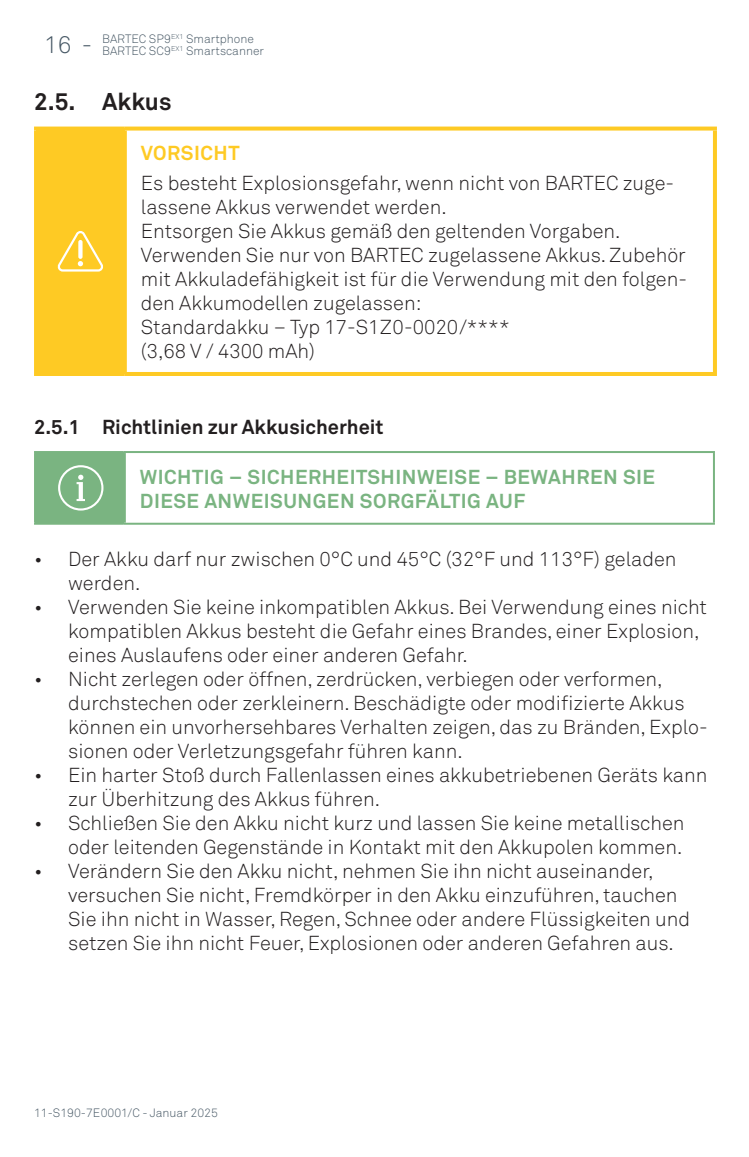
<style>
.page{position:relative;width:749px;height:1157px;background:#fff}
.page>*{position:absolute;margin:0;border:0;box-sizing:border-box;transform-origin:0 0}
.t1{font:700 24px "Akkurat Pro";color:#231f20}
.t2{font:300 24px "Akkurat Pro";color:#475865}
.t3{font:300 20px/24px "Akkurat Pro";color:#231f20}
.INFORMATAION{font:700 20px/24px "Akkurat Pro";letter-spacing:.025em;color:#7ab481}
.t4{font:700 20px "Akkurat Pro";color:#231f20}
.CAUTION_Headline{font:700 20px "Akkurat Pro";letter-spacing:.025em;color:#feca24}
.t5{font:300 12px/12px "Akkurat Pro";color:#475865}
</style>
<div class="page">
<div style="left:36px;top:129px;width:89px;height:245px;background:#feca24"></div>
<hr style="left:34px;top:127px;width:91px;height:4px;background:#feca24">
<hr style="left:34px;top:131px;width:4px;height:241px;background:#feca24">
<svg style="left:125px;top:127px;width:591px;height:4px;background:#fecf3b"></svg>
<svg style="left:712px;top:131px;width:4px;height:241px"></svg>
<hr style="left:34px;top:372px;width:91px;height:4px;background:#feca24">
<hr style="left:125px;top:372px;width:591px;height:4px;background:#feca24">
<svg style="left:125px;top:131px;width:2px;height:241px"></svg>
<svg style="left:57px;top:231px;width:46px;height:40px"></svg>
<svg style="left:78px;top:240px;width:4px;height:19px"></svg>
<div style="left:35px;top:452px;width:89px;height:72px;background:#7ab481"></div>
<hr style="left:124px;top:451px;width:590px;height:2px;background:#7ab481">
<hr style="left:712px;top:453px;width:2px;height:70px;background:#7ab481">
<hr style="left:124px;top:523px;width:590px;height:2px;background:#7ab481">
<hr style="left:34px;top:451px;width:90px;height:2px;background:#7ab481">
<hr style="left:34px;top:453px;width:2px;height:70px;background:#7ab481">
<hr style="left:34px;top:523px;width:90px;height:2px;background:#7ab481">
<svg style="left:124px;top:453px;width:2px;height:70px"></svg>
<svg style="left:58px;top:465px;width:45px;height:45px"></svg>
<p class="t2" style="left:44px;top:30px;width:50px">16 -</p>
<p class="t5" style="left:102px;top:33px;width:163px">BARTEC SP9<sup>EX1</sup> Smartphone<br>BARTEC SC9<sup>EX1</sup> Smartscanner</p>
<p class="t1" style="left:34px;top:86px;width:38px">2.5.</p>
<p class="t1" style="left:102px;top:86px;width:71px">Akkus</p>
<p class="CAUTION_Headline" style="left:141px;top:141px;width:100px">VORSICHT</p>
<p class="t3" style="left:141px;top:171px;width:534px">Es besteht Explosionsgefahr, wenn nicht von BARTEC zuge&shy;lassene Akkus verwendet werden.</p>
<p class="t3" style="left:141px;top:219px;width:481px">Entsorgen Sie Akkus gemäß den geltenden Vorgaben.</p>
<p class="t3" style="left:141px;top:243px;width:547px;text-align:justify">Verwenden Sie nur von BARTEC zugelassene Akkus. Zubehör mit Akkuladefähigkeit ist für die Verwendung mit den folgen&shy;den Akkumodellen zugelassen:</p>
<p class="t3" style="left:141px;top:315px;width:370px">Standardakku – Typ 17-S1Z0-0020/****</p>
<p class="t3" style="left:141px;top:339px;width:176px">(3,68 V / 4300 mAh)</p>
<p class="t4" style="left:34px;top:414px;width:351px">2.5.1 Richtlinien zur Akkusicherheit</p>
<p class="INFORMATAION" style="left:140px;top:464px;width:516px">WICHTIG – SICHERHEITSHINWEISE – BEWAHREN SIE<br>DIESE ANWEISUNGEN SORGFÄLTIG AUF</p>
<p class="t3" style="left:68px;top:547px;width:610px;text-indent:-34px">• Der Akku darf nur zwischen 0°C und 45°C (32°F und 113°F) geladen werden.</p>
<p class="t3" style="left:68px;top:595px;width:640px;text-indent:-34px">• Verwenden Sie keine inkompatiblen Akkus. Bei Verwendung eines nicht kompatiblen Akkus besteht die Gefahr eines Brandes, einer Explosion, eines Auslaufens oder einer anderen Gefahr.</p>
<p class="t3" style="left:68px;top:667px;width:641px;text-indent:-34px">• Nicht zerlegen oder öffnen, zerdrücken, verbiegen oder verformen, durchstechen oder zerkleinern. Beschädigte oder modifizierte Akkus können ein unvorhersehbares Verhalten zeigen, das zu Bränden, Explo&shy;sionen oder Verletzungsgefahr führen kann.</p>
<p class="t3" style="left:68px;top:763px;width:640px;text-indent:-34px">• Ein harter Stoß durch Fallenlassen eines akkubetriebenen Geräts kann zur Überhitzung des Akkus führen.</p>
<p class="t3" style="left:34px;top:811px;width:651px;text-align:right">• Schließen Sie den Akku nicht kurz und lassen Sie keine metallischen oder leitenden Gegenstände in Kontakt mit den Akkupolen kommen.</p>
<p class="t3" style="left:68px;top:859px;width:623px;text-indent:-34px">• Verändern Sie den Akku nicht, nehmen Sie ihn nicht auseinander, versuchen Sie nicht, Fremdkörper in den Akku einzuführen, tauchen Sie ihn nicht in Wasser, Regen, Schnee oder andere Flüssigkeiten und setzen Sie ihn nicht Feuer, Explosionen oder anderen Gefahren aus.</p>
<p class="t5" style="left:34px;top:1106px;width:185px">11-S190-7E0001/C - Januar 2025</p>
</div>
